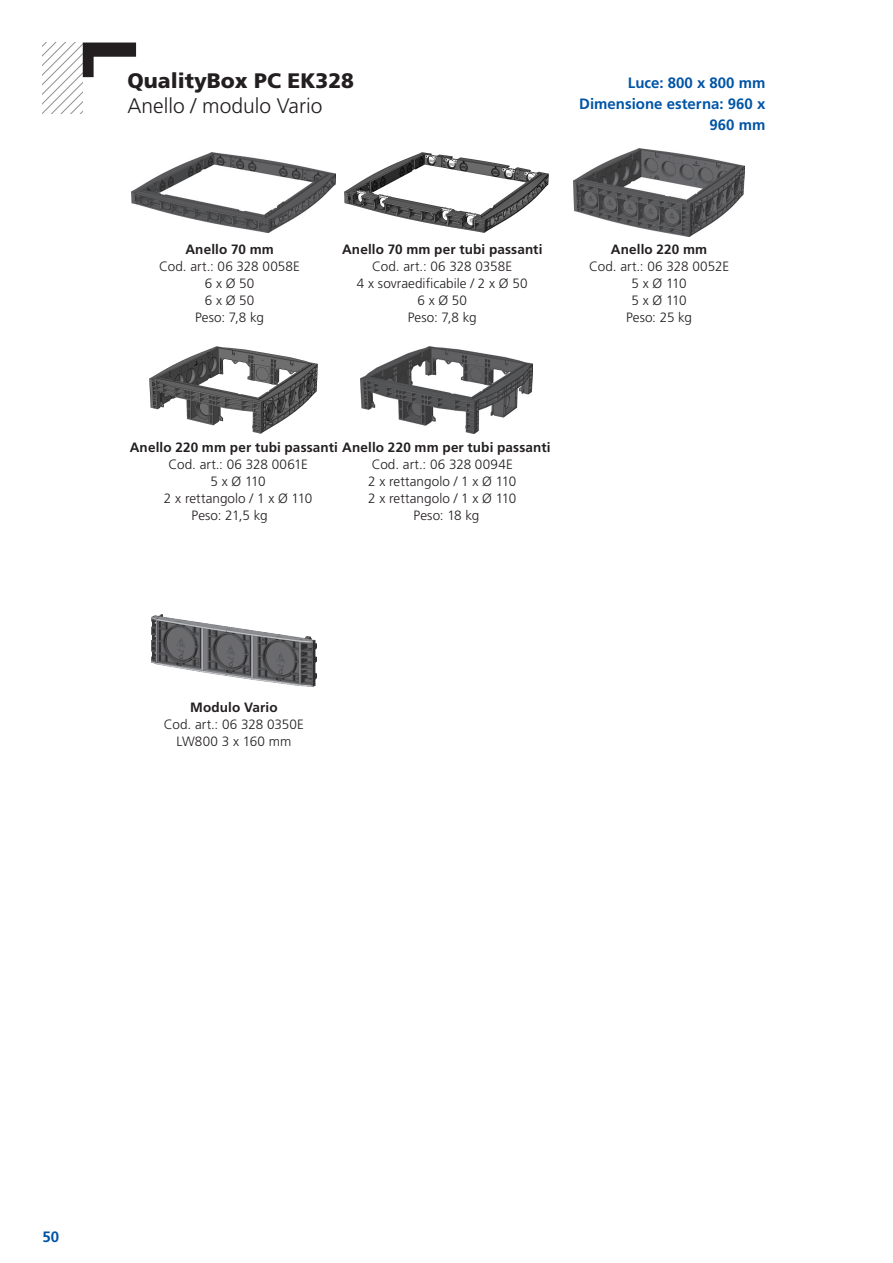
<style>
.page{position:relative;width:893px;height:1263px;background:#fff}
.page>*{position:absolute;margin:0;border:0;box-sizing:border-box;transform-origin:0 0}
._01_Überschrift{font:300 21px "Frutiger LT Pro";color:#231f20}
._01_Überschrift-2{font:900 21px "Frutiger LT Pro";color:#231f20}
._02_Lichtes_Maß{font:700 15px/21px "Frutiger LT Pro";color:#0154a6;text-align:right}
._05_Text_mittig{font:300 13.5px "Frutiger LT Pro";letter-spacing:.005em;color:#231f20}
._05_Text_mittig-2{font:700 13.5px "Frutiger LT Pro";letter-spacing:.01em;color:#231f20}
</style>
<div class="page">
<img style="left:132px;top:152px;width:204px;height:81px">
<img style="left:344px;top:152px;width:205px;height:81px">
<img style="left:574px;top:149px;width:171px;height:87px">
<img style="left:150px;top:347px;width:168px;height:87px">
<img style="left:360px;top:347px;width:172px;height:87px">
<img style="left:151px;top:614px;width:165px;height:72px">
<svg style="left:43px;top:43px;width:93px;height:70px"></svg>
<p class="_01_Überschrift-2" style="left:128px;top:68px;width:228px">QualityBox PC EK328</p>
<p class="_01_Überschrift" style="left:128px;top:94px;width:196px">Anello / modulo Vario</p>
<p class="_02_Lichtes_Maß" style="left:628px;top:72px;width:139px">Luce: 800 x 800 mm</p>
<p class="_02_Lichtes_Maß" style="left:579px;top:93px;width:188px">Dimensione esterna: 960 x<br>960 mm</p>
<p class="_05_Text_mittig-2" style="left:185px;top:241px;width:90px">Anello 70 mm</p>
<p class="_05_Text_mittig-2" style="left:342px;top:241px;width:202px">Anello 70 mm per tubi passanti</p>
<p class="_05_Text_mittig-2" style="left:611px;top:241px;width:98px">Anello 220 mm</p>
<p class="_05_Text_mittig" style="left:159px;top:258px;width:142px">Cod. art.: 06 328 0058E</p>
<p class="_05_Text_mittig" style="left:372px;top:258px;width:142px">Cod. art.: 06 328 0358E</p>
<p class="_05_Text_mittig" style="left:589px;top:258px;width:141px">Cod. art.: 06 328 0052E</p>
<p class="_05_Text_mittig" style="left:205px;top:275px;width:51px">6 x Ø 50</p>
<p class="_05_Text_mittig" style="left:357px;top:275px;width:172px">4 x sovraedificabile / 2 x Ø 50</p>
<p class="_05_Text_mittig" style="left:631px;top:275px;width:57px">5 x Ø 110</p>
<p class="_05_Text_mittig" style="left:205px;top:292px;width:51px">6 x Ø 50</p>
<p class="_05_Text_mittig" style="left:417px;top:292px;width:51px">6 x Ø 50</p>
<p class="_05_Text_mittig" style="left:631px;top:292px;width:57px">5 x Ø 110</p>
<p class="_05_Text_mittig" style="left:195px;top:309px;width:70px">Peso: 7,8 kg</p>
<p class="_05_Text_mittig" style="left:408px;top:309px;width:70px">Peso: 7,8 kg</p>
<p class="_05_Text_mittig" style="left:626px;top:309px;width:68px">Peso: 25 kg</p>
<p class="_05_Text_mittig-2" style="left:130px;top:439px;width:422px">Anello 220 mm per tubi passanti Anello 220 mm per tubi passanti</p>
<p class="_05_Text_mittig" style="left:168px;top:456px;width:141px">Cod. art.: 06 328 0061E</p>
<p class="_05_Text_mittig" style="left:372px;top:456px;width:143px">Cod. art.: 06 328 0094E</p>
<p class="_05_Text_mittig" style="left:211px;top:473px;width:57px">5 x Ø 110</p>
<p class="_05_Text_mittig" style="left:368px;top:473px;width:150px">2 x rettangolo / 1 x Ø 110</p>
<p class="_05_Text_mittig" style="left:164px;top:490px;width:150px">2 x rettangolo / 1 x Ø 110</p>
<p class="_05_Text_mittig" style="left:368px;top:490px;width:150px">2 x rettangolo / 1 x Ø 110</p>
<p class="_05_Text_mittig" style="left:192px;top:507px;width:78px">Peso: 21,5 kg</p>
<p class="_05_Text_mittig" style="left:414px;top:507px;width:67px">Peso: 18 kg</p>
<p class="_05_Text_mittig-2" style="left:190px;top:699px;width:89px">Modulo Vario</p>
<p class="_05_Text_mittig" style="left:164px;top:716px;width:142px">Cod. art.: 06 328 0350E</p>
<p class="_05_Text_mittig" style="left:176px;top:733px;width:116px">LW800 3 x 160 mm</p>
<p class="_02_Lichtes_Maß" style="left:43px;top:1226px;width:18px">50</p>
</div>
